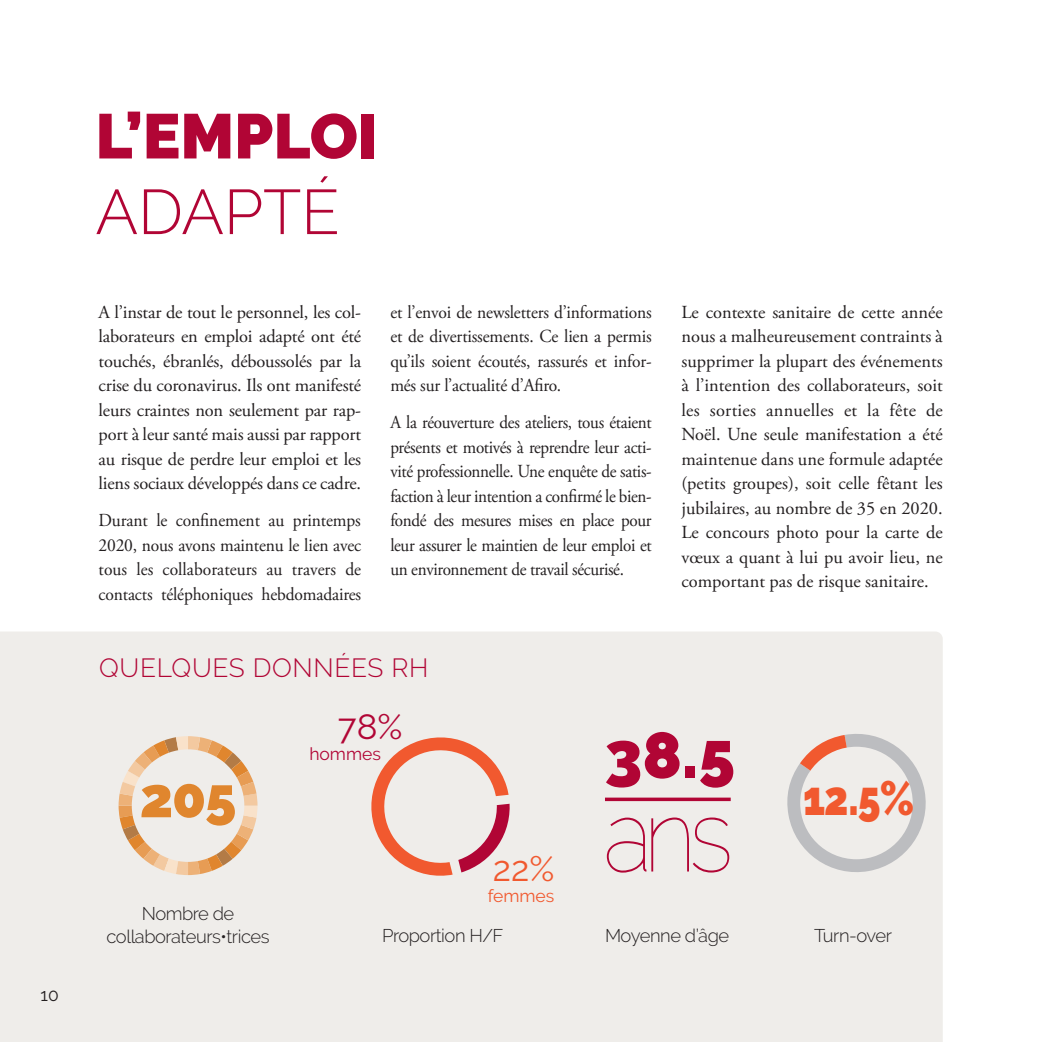
<style>
.page{position:relative;width:1042px;height:1042px;background:#fff}
.page>*{position:absolute;margin:0;border:0;box-sizing:border-box;transform-origin:0 0}
.t1{font:900 64.92px "Raleway";color:#b10535}
.t2{font:900 63px "Raleway";color:#b10535}
.t3{font:300 63px "Raleway";color:#b10535}
.t4{font:900 56px "Raleway";color:#e0862e}
.t5{font:900 47.77px "Raleway";color:#f1592f;scale:.85 1}
.t6{font:35px "Raleway";color:#f1592f}
.t7{font:35px "Raleway";color:#b10535}
.t8{font:300 26.25px "Raleway";letter-spacing:.025em;color:#b10535}
.t9{font:18.38px/24.5px "Adobe Garamond Pro";letter-spacing:-.01em;color:#231f20;text-align:justify}
.t10{font:18.38px/24.5px "Adobe Garamond Pro";letter-spacing:-.01em;color:#231f20;text-align:justify;scale:.95 1}
.t11{font:18.38px/24.5px "Adobe Garamond Pro";letter-spacing:-.01em;color:#231f20;text-align:justify;scale:.93 1}
.t12{font:300 18.38px/22.8px "Raleway";letter-spacing:-.025em;color:#231f20;text-align:center}
.t13{font:17.5px "Raleway";color:#f1592f}
.t14{font:17.5px "Raleway";color:#b10535}
.t15{font:17.5px "Raleway";color:#231f20}
</style>
<div class="page">
<div style="left:0;top:631px;width:943px;height:411px;background:#efedea"></div>
<svg style="left:607px;top:817px;width:122px;height:55px;background:#e6cfd2"></svg>
<svg style="left:605px;top:797px;width:126px;height:4px"></svg>
<svg style="left:371px;top:737px;width:148px;height:142px;background:#ecc6bf"></svg>
<svg style="left:785px;top:734px;width:140px;height:141px;background:#d8cdcb"></svg>
<div style="left:800px;top:747px;width:113px;height:112px;background:#efedea;border-radius:50%"></div>
<svg style="left:119px;top:736px;width:138px;height:139px;background:#ecdac8"></svg>
<p class="t15" style="left:41px;top:984px;width:20px">10</p>
<h2 class="t2" style="left:95px;top:100px;width:284px">L’EMPLOI</h2>
<h2 class="t3" style="left:95px;top:175px;width:246px">ADAPTÉ</h2>
<p class="t9" style="left:99px;top:300px;width:264px">A l’instar de tout le personnel, les col&shy;laborateurs en emploi adapté ont été touchés, ébranlés, déboussolés par la crise du coronavirus. Ils ont manifesté leurs craintes non seulement par rap&shy;port à leur santé mais aussi par rapport au risque de perdre leur emploi et les liens sociaux développés dans ce cadre.</p>
<p class="t10" style="left:99px;top:509px;width:278px">Durant le confinement au printemps 2020, nous avons maintenu le lien avec tous les collaborateurs au travers de contacts téléphoniques hebdomadaires</p>
<p class="t10" style="left:390px;top:300px;width:277px">et l’envoi de newsletters d’informations et de divertissements. Ce lien a permis qu’ils soient écoutés, rassurés et infor&shy;més sur l’actualité d’Afiro.</p>
<p class="t11" style="left:390px;top:411px;width:282px">A la réouverture des ateliers, tous étaient présents et motivés à reprendre leur acti&shy;vité professionnelle. Une enquête de satis&shy;faction à leur intention a confirmé le bien&shy;fondé des mesures mises en place pour leur assurer le maintien de leur emploi et un environnement de travail sécurisé.</p>
<h3 class="t8" style="left:99px;top:652px;width:331px">QUELQUES DONNÉES RH</h3>
<p class="t9" style="left:681px;top:300px;width:263px">Le contexte sanitaire de cette année nous a malheureusement contraints à supprimer la plupart des événements à l’intention des collaborateurs, soit les sorties annuelles et la fête de Noël. Une seule manifestation a été maintenue dans une formule adaptée (petits groupes), soit celle fêtant les jubilaires, au nombre de 35 en 2020.<br>Le concours photo pour la carte de vœux a quant à lui pu avoir lieu, ne comportant pas de risque sanitaire.</p>
<h3 class="t7" style="left:338px;top:706px;width:66px">78%</h3>
<h1 class="t1" style="left:605px;top:717px;width:132px">38.5</h1>
<p class="t14" style="left:309px;top:744px;width:73px">hommes</p>
<h3 class="t4" style="left:140px;top:765px;width:98px">205</h3>
<h3 class="t5" style="left:803px;top:770px;width:132px">12.5%</h3>
<p class="t12" style="left:106px;top:902px;width:165px">Nombre de collaborateurs•trices</p>
<h3 class="t6" style="left:493px;top:848px;width:63px">22%</h3>
<p class="t13" style="left:488px;top:885px;width:68px">femmes</p>
<p class="t12" style="left:382px;top:923px;width:123px">Proportion H/F</p>
<p class="t12" style="left:605px;top:924px;width:126px">Moyenne d’âge</p>
<p class="t12" style="left:814px;top:923px;width:79px">Turn-over</p>
</div>
